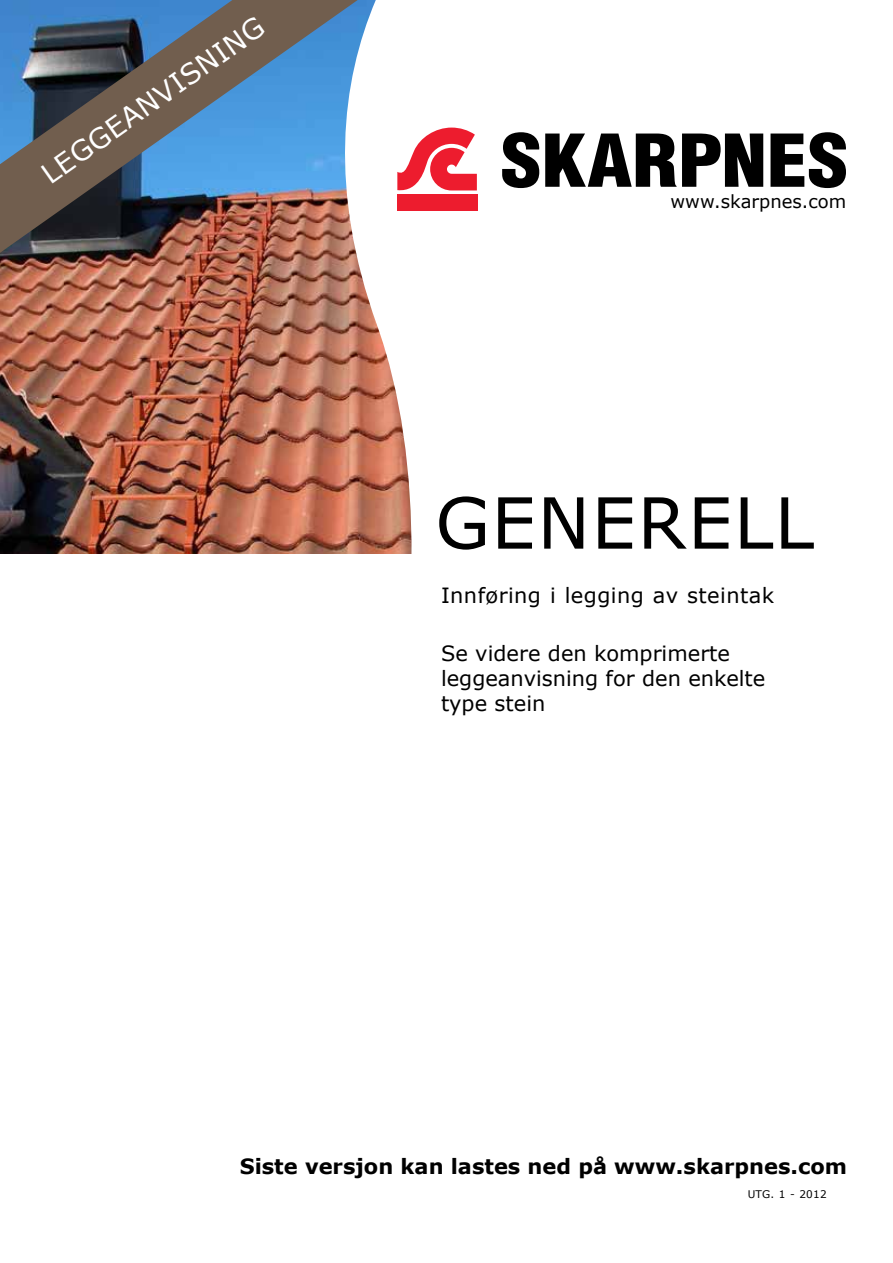
<style>
.page{position:relative;width:893px;height:1263px;background:#fff}
.page>*{position:absolute;margin:0;border:0;box-sizing:border-box;transform-origin:0 0}
.t1{font:70.5px "Verdana";letter-spacing:.02em;color:#000}
.t2{font:27.75px "Verdana";color:#fff}
.t3{font:21px/25.2px "Verdana";color:#000}
.t4{font:700 21px "Verdana";color:#000}
.t5{font:21px "Verdana";letter-spacing:.02em;color:#000}
.t6{font:18px "Verdana";color:#000}
.t7{font:10.5px "Verdana";letter-spacing:.02em;color:#000}
</style>
<div class="page">
<img style="left:0;top:0;width:412px;height:554px">
<img style="left:0;top:0;width:358px;height:253px">
<div style="left:397px;top:194px;width:80px;height:17px;background:#ed1c2e"></div>
<svg style="left:397px;top:128px;width:80px;height:64px"></svg>
<svg style="left:502px;top:132px;width:261px;height:56px"></svg>
<svg style="left:770px;top:132px;width:76px;height:56px"></svg>
<h2 class="t2" style="left:33px;top:161px;width:267px;rotate:-35deg">leggeanvisning</h2>
<p class="t6" style="left:671px;top:189px;width:177px">www.skarpnes.com</p>
<h1 class="t1" style="left:435px;top:474px;width:380px">generell</h1>
<p class="t5" style="left:441px;top:581px;width:335px">Innføring i legging av steintak</p>
<p class="t3" style="left:441px;top:640px;width:326px">Se videre den komprimerte leggeanvisning for den enkelte type stein</p>
<p class="t4" style="left:240px;top:1151px;width:609px">Siste versjon kan lastes ned på www.skarpnes.com</p>
<p class="t7" style="left:748px;top:1187px;width:80px">utg. 1 - 2012</p>
</div>
